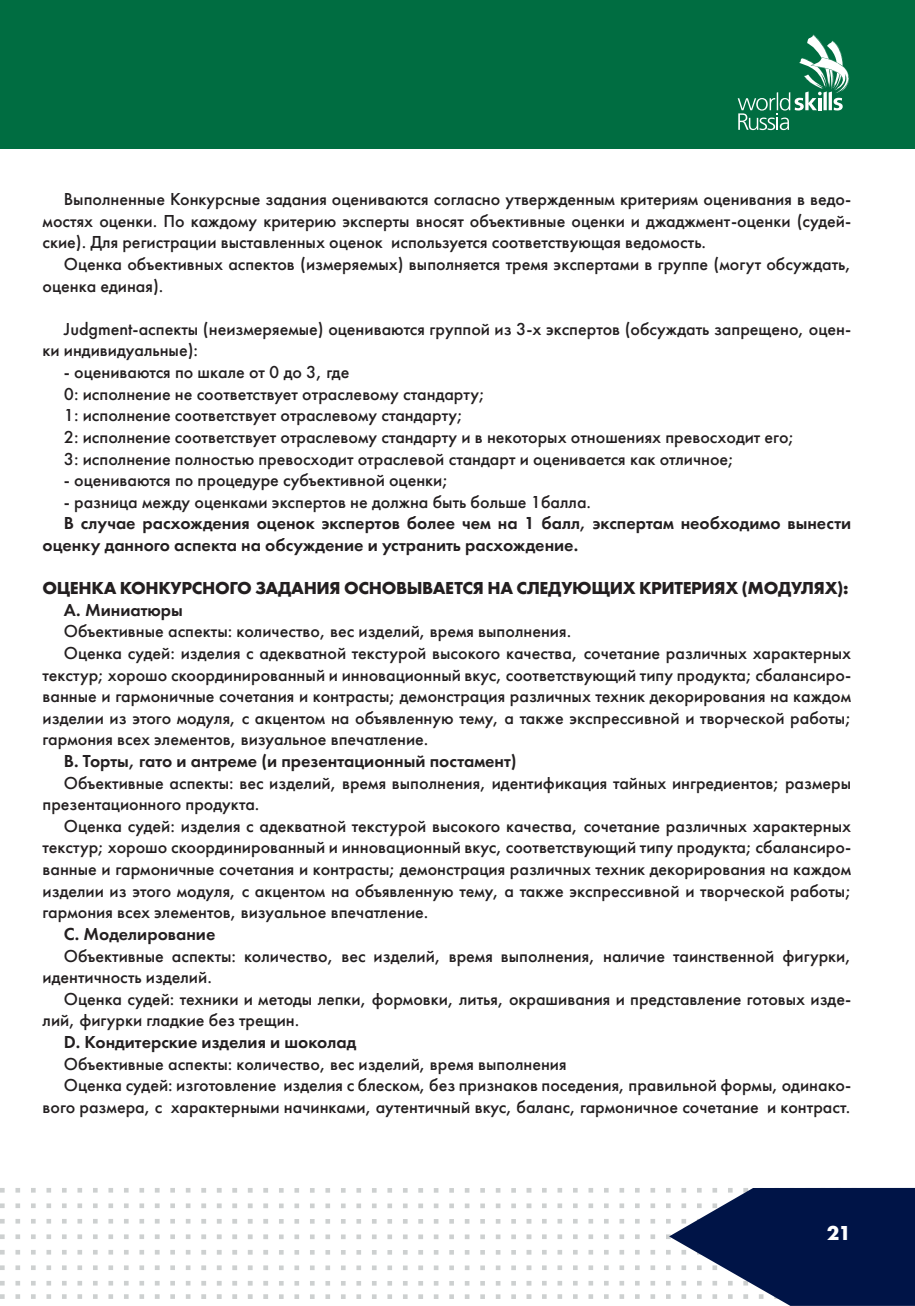
<style>
.page{position:relative;width:915px;height:1306px;background:#fff}
.page>*{position:absolute;margin:0;border:0;box-sizing:border-box;transform-origin:0 0}
.t1{font:700 21px "Futura PT";color:#fff}
.t2{font:500 18px/21.6px "Futura PT";color:#231f20}
.t3{font:600 18px/21.6px "Futura PT";color:#231f20}
.t4{font:700 18px "Futura PT";letter-spacing:-.02em;color:#231f20}
</style>
<div class="page">
<svg style="left:0;top:1187px;width:914px;height:118px"></svg>
<div style="left:0;top:0;width:914px;height:149px;background:#006d41"></div>
<svg style="left:737px;top:34px;width:113px;height:96px"></svg>
<p class="t2" style="left:43px;top:188px;width:809px;text-align:justify;text-indent:21px">Выполненные Конкурсные задания оцениваются согласно утвержденным критериям оценивания в ведо&shy;мостях оценки. По каждому критерию эксперты вносят объективные оценки и джаджмент-оценки (судей&shy;ские). Для регистрации выставленных оценок используется соответствующая ведомость.</p>
<p class="t2" style="left:43px;top:253px;width:809px;text-indent:21px">Оценка объективных аспектов (измеряемых) выполняется тремя экспертами в группе (могут обсуждать, оценка единая).</p>
<p class="t2" style="left:43px;top:318px;width:809px;text-indent:21px">Judgment-аспекты (неизмеряемые) оцениваются группой из 3-х экспертов (обсуждать запрещено, оцен&shy;ки индивидуальные):</p>
<p class="t2" style="left:64px;top:361px;width:731px">- оцениваются по шкале от 0 до 3, где<br>0: исполнение не соответствует отраслевому стандарту;<br>1: исполнение соответствует отраслевому стандарту;<br>2: исполнение соответствует отраслевому стандарту и в некоторых отношениях превосходит его; 3: исполнение полностью превосходит отраслевой стандарт и оценивается как отличное;</p>
<p class="t2" style="left:64px;top:469px;width:386px">- оцениваются по процедуре субъективной оценки;</p>
<p class="t2" style="left:64px;top:491px;width:528px">- разница между оценками экспертов не должна быть больше 1балла.</p>
<p class="t3" style="left:43px;top:512px;width:809px;text-indent:21px">В случае расхождения оценок экспертов более чем на 1 балл, экспертам необходимо вынести оценку данного аспекта на обсуждение и устранить расхождение.</p>
<p class="t4" style="left:43px;top:576px;width:807px">ОЦЕНКА КОНКУРСНОГО ЗАДАНИЯ ОСНОВЫВАЕТСЯ НА СЛЕДУЮЩИХ КРИТЕРИЯХ (МОДУЛЯХ):</p>
<p class="t3" style="left:64px;top:598px;width:121px">А. Миниатюры</p>
<p class="t2" style="left:64px;top:620px;width:508px">Объективные аспекты: количество, вес изделий, время выполнения.</p>
<p class="t2" style="left:64px;top:642px;width:788px">Оценка судей: изделия с адекватной текстурой высокого качества, сочетание различных характерных</p>
<p class="t2" style="left:43px;top:663px;width:809px">текстур; хорошо скоординированный и инновационный вкус, соответствующий типу продукта; сбалансиро-</p>
<p class="t2" style="left:43px;top:685px;width:809px">ванные и гармоничные сочетания и контрасты; демонстрация различных техник декорирования на каждом</p>
<p class="t2" style="left:43px;top:707px;width:809px">изделии из этого модуля, с акцентом на объявленную тему, а также экспрессивной и творческой работы;</p>
<p class="t2" style="left:43px;top:728px;width:387px">гармония всех элементов, визуальное впечатление.</p>
<p class="t3" style="left:64px;top:750px;width:454px">В. Торты, гато и антреме (и презентационный постамент)</p>
<p class="t2" style="left:43px;top:771px;width:809px;text-indent:21px">Объективные аспекты: вес изделий, время выполнения, идентификация тайных ингредиентов; размеры презентационного продукта.</p>
<p class="t2" style="left:43px;top:815px;width:809px;text-align:justify;text-indent:21px">Оценка судей: изделия с адекватной текстурой высокого качества, сочетание различных характерных текстур; хорошо скоординированный и инновационный вкус, соответствующий типу продукта; сбалансиро&shy;ванные и гармоничные сочетания и контрасты; демонстрация различных техник декорирования на каждом изделии из этого модуля, с акцентом на объявленную тему, а также экспрессивной и творческой работы; гармония всех элементов, визуальное впечатление.</p>
<p class="t3" style="left:64px;top:922px;width:153px">C. Моделирование</p>
<p class="t2" style="left:43px;top:944px;width:809px;text-indent:21px">Объективные аспекты: количество, вес изделий, время выполнения, наличие таинственной фигурки, идентичность изделий.</p>
<p class="t2" style="left:43px;top:987px;width:809px;text-indent:21px">Оценка судей: техники и методы лепки, формовки, литья, окрашивания и представление готовых изде&shy;лий, фигурки гладкие без трещин.</p>
<p class="t3" style="left:64px;top:1030px;width:294px">D. Кондитерские изделия и шоколад</p>
<p class="t2" style="left:64px;top:1052px;width:504px">Объективные аспекты: количество, вес изделий, время выполнения</p>
<p class="t2" style="left:64px;top:1074px;width:788px">Оценка судей: изготовление изделия с блеском, без признаков поседения, правильной формы, одинако-</p>
<p class="t2" style="left:43px;top:1095px;width:809px">вого размера, с характерными начинками, аутентичный вкус, баланс, гармоничное сочетание и контраст.</p>
<p class="t1" style="left:826px;top:1219px;width:26px">21</p>
</div>
